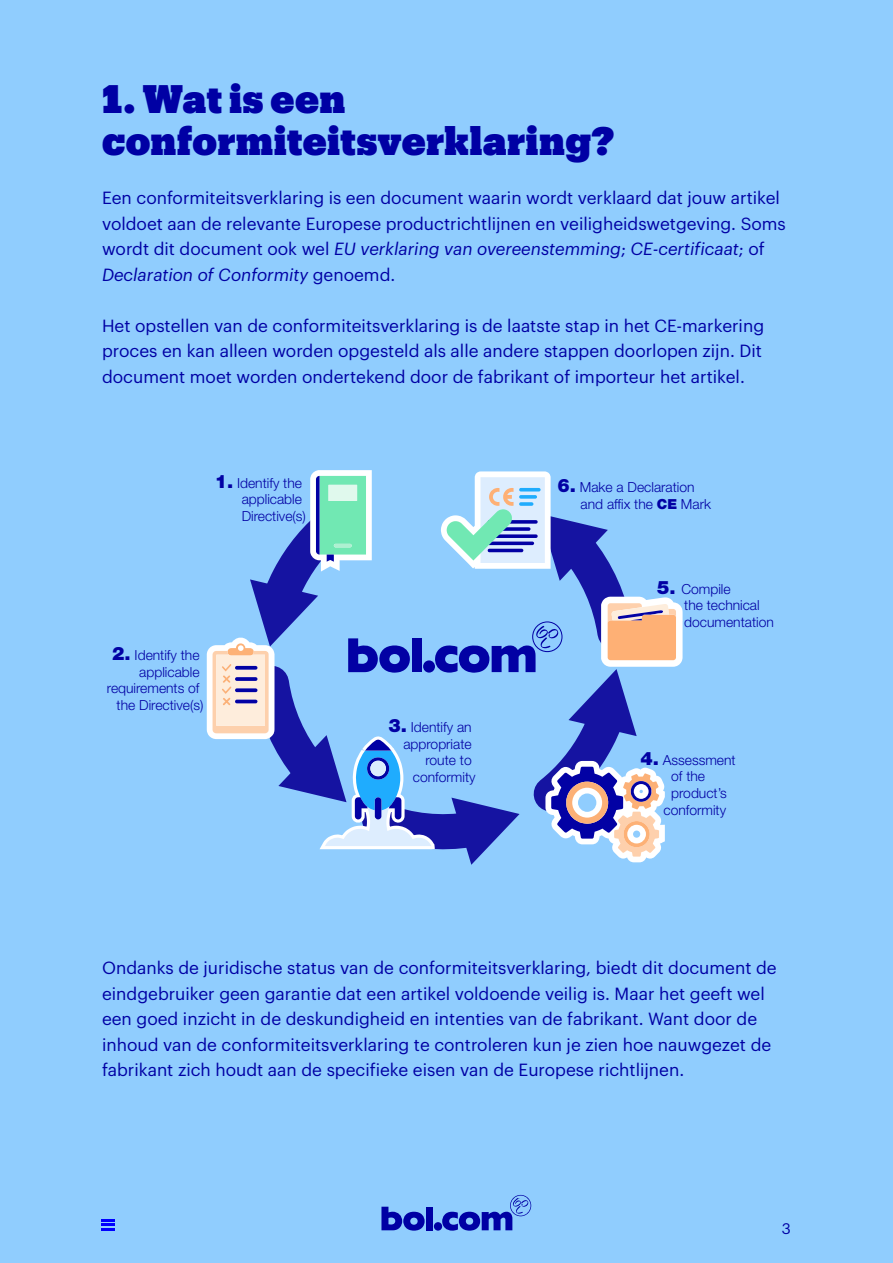
<style>
.page{position:relative;width:893px;height:1263px;background:#90cdfe}
.page>*{position:absolute;margin:0;border:0;box-sizing:border-box;transform-origin:0 0}
.t1{font:39px/42px "Produkt Super";letter-spacing:.01em;color:#0000a4}
.t2{font:17.25px/25.5px "Graphik";color:#0000a4}
.t3{font:15px "Graphik";color:#0000a4}
.t4{font:300 13.8px/16.6px "Helvetica Neue LT Std";color:#0201a4}
.s1{font-style:italic}
.s2{font-weight:900;font-size:18.45px}
.s3{font-weight:900}
</style>
<div class="page">
<svg style="left:207px;top:470px;width:476px;height:395px"></svg>
<svg style="left:381px;top:1207px;width:44px;height:23px"></svg>
<div style="left:426px;top:1207px;width:7px;height:23px;background:#0000a4"></div>
<div style="left:434px;top:1222px;width:8px;height:8px;background:#0000a4;border-radius:50%"></div>
<svg style="left:442px;top:1195px;width:89px;height:35px"></svg>
<svg style="left:102px;top:1219px;width:13px;height:11px"></svg>
<h1 class="t1" style="left:102px;top:75px;width:514px">1. Wat is een conformiteitsverklaring?</h1>
<p class="t2" style="left:102px;top:184px;width:685px">Een conformiteitsverklaring is een document waarin wordt verklaard dat jouw artikel voldoet aan de relevante Europese productrichtlijnen en veiligheidswetgeving. Soms wordt dit document ook wel <span class="s1">EU verklaring van overeenstemming</span>; <span class="s1">CE-certificaat</span>; of <span class="s1">Declaration of Conformity</span> genoemd.</p>
<p class="t2" style="left:102px;top:311px;width:664px">Het opstellen van de conformiteitsverklaring is de laatste stap in het CE-markering proces en kan alleen worden opgesteld als alle andere stappen doorlopen zijn. Dit document moet worden ondertekend door de fabrikant of importeur het artikel.</p>
<p class="t4" style="left:242px;top:474px;width:66px;text-indent:-27px"><span class="s2">1.</span> Identify the applicable<br>Directive(s)</p>
<p class="t4" style="left:107px;top:647px;width:98px;text-align:right"><span class="s2">2.</span> Identify the applicable requirements of the Directive(s)</p>
<p class="t4" style="left:388px;top:719px;width:89px;text-align:right"><span class="s2">3.</span> Identify an appropriate route to conformity</p>
<p class="t4" style="left:581px;top:479px;width:132px;text-indent:-23px"><span class="s2">6.</span> Make a Declaration and affix the <span class="s3">CE</span> Mark</p>
<p class="t4" style="left:684px;top:580px;width:91px;text-indent:-27px"><span class="s2">5.</span> Compile<br>the technical documentation</p>
<p class="t4" style="left:640px;top:751px;width:97px"><span class="s2">4.</span> Assessment</p>
<p class="t4" style="left:671px;top:768px;width:35px">of the</p>
<p class="t4" style="left:671px;top:784px;width:57px">product’s</p>
<p class="t4" style="left:663px;top:801px;width:64px">conformity</p>
<p class="t2" style="left:102px;top:954px;width:676px">Ondanks de juridische status van de conformiteitsverklaring, biedt dit document de eindgebruiker geen garantie dat een artikel voldoende veilig is. Maar het geeft wel een goed inzicht in de deskundigheid en intenties van de fabrikant. Want door de inhoud van de conformiteitsverklaring te controleren kun je zien hoe nauwgezet de fabrikant zich houdt aan de specifieke eisen van de Europese richtlijnen.</p>
<p class="t3" style="left:782px;top:1218px;width:11px">3</p>
</div>
